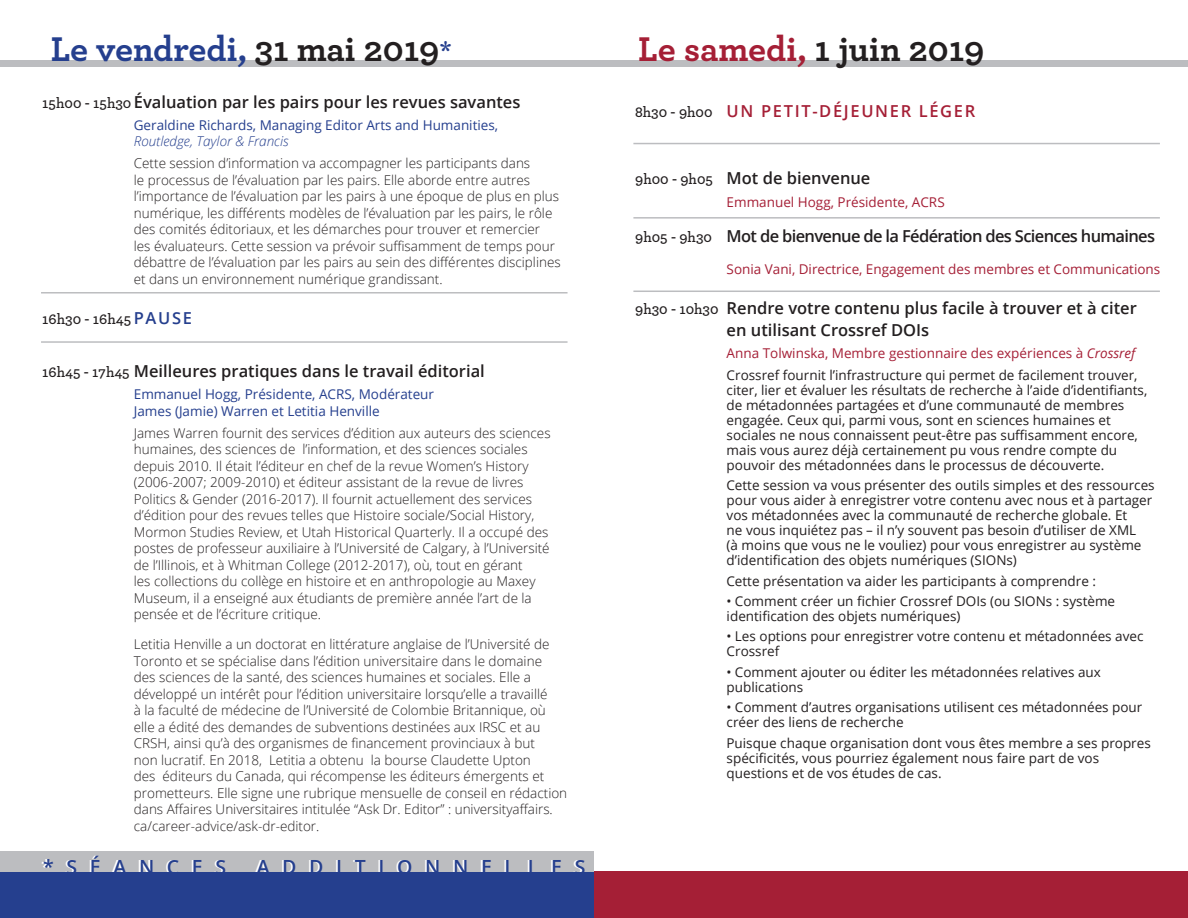
<style>
.page{position:relative;width:1188px;height:918px;background:#fff}
.page>*{position:absolute;margin:0;border:0;box-sizing:border-box;transform-origin:0 0}
.t1{font:700 36px "Archer";color:#253f8e}
.t2{font:700 36px "Archer";color:#a51f36}
.Speakers_Bios{font:600 19.5px "Open Sans";letter-spacing:.65em;color:#253f8e}
.Times_space{font:600 16.5px/21.6px "Open Sans";color:#231f20}
.Times_space-2{font:600 16.5px "Open Sans";letter-spacing:-.04em;color:#231f20}
.Times_space-3{font:600 16.5px "Open Sans";letter-spacing:.1em;color:#a51f36}
.Times_space-4{font:600 15px "Archer";color:#231f20}
.Speakers_Bios-2{font:300 13.5px/16.5px "Open Sans";color:#231f20}
.Speakers_Bios-3{font:13.5px/15px "Open Sans";color:#231f20}
.Speakers_Bios-4{font:13.5px/16.5px "Open Sans";color:#253f8e}
.Speakers_Bios-5{font:13.5px "Open Sans";color:#a51f36}
.Times_space-5{font:13.5px "Open Sans";color:#a51f36}
.s1{color:#231f20}
.s2{font-size:27px}
.s3{font-family:"Archer";font-size:15px}
.s4{font-weight:300;font-style:italic}
.s5{font-family:"Open Sans";font-size:16.5px;color:#253f8e}
.s6{font-family:"Archer";font-size:15px;color:#231f20}
.s7{font-style:italic}
</style>
<div class="page">
<div style="left:0;top:60px;width:648px;height:7px;background:#bcbdc0"></div>
<hr style="left:41px;top:341px;width:527px;height:2px;background:#bcbdc0">
<hr style="left:41px;top:292px;width:527px;height:2px;background:#bcbdc0">
<div style="left:0;top:852px;width:594px;height:22px;background:#bcbdc0"></div>
<div style="left:0;top:873px;width:594px;height:45px;background:#253f8e"></div>
<div style="left:594px;top:60px;width:594px;height:7px;background:#bcbdc0"></div>
<div style="left:594px;top:872px;width:594px;height:46px;background:#a51f36"></div>
<hr style="left:633px;top:143px;width:527px;height:1px;background:#bcbdc0">
<hr style="left:633px;top:217px;width:527px;height:2px;background:#bcbdc0">
<hr style="left:633px;top:291px;width:527px;height:1px;background:#bcbdc0">
<h6 class="t1" style="left:51px;top:21px;width:403px">Le vendredi, <span class="s1">31 mai 2019</span><span class="s2">*</span></h6>
<p class="Times_space" style="left:42px;top:91px;width:480px"><span class="s3">15h00 - 15h30</span> Évaluation par les pairs pour les revues savantes</p>
<p class="Speakers_Bios-4" style="left:134px;top:116px;width:366px">Geraldine Richards, Managing Editor Arts and Humanities,<br><span class="s4">Routledge, Taylor &amp; Francis</span></p>
<p class="Speakers_Bios-2" style="left:134px;top:155px;width:428px">Cette session d’information va accompagner les participants dans<br>le processus de l’évaluation par les pairs. Elle aborde entre autres l’importance de l’évaluation par les pairs à une époque de plus en plus numérique, les différents modèles de l’évaluation par les pairs, le rôle des comités éditoriaux, et les démarches pour trouver et remercier<br>les évaluateurs. Cette session va prévoir suffisamment de temps pour débattre de l’évaluation par les pairs au sein des différentes disciplines et dans un environnement numérique grandissant.</p>
<p class="Times_space-4" style="left:42px;top:308px;width:151px">16h30 - 16h45 <span class="s5">PAUSE</span></p>
<p class="Times_space" style="left:42px;top:360px;width:444px"><span class="s3">16h45 - 17h45</span> Meilleures pratiques dans le travail éditorial</p>
<p class="Speakers_Bios-4" style="left:134px;top:386px;width:302px">Emmanuel Hogg, Présidente, ACRS, Modérateur<br>James (Jamie) Warren et Letitia Henville</p>
<p class="Speakers_Bios-2" style="left:134px;top:424px;width:418px">James Warren fournit des services d’édition aux auteurs des sciences humaines, des sciences de l’information, et des sciences sociales depuis 2010. Il était l’éditeur en chef de la revue Women’s History (2006-2007; 2009-2010) et éditeur assistant de la revue de livres Politics &amp; Gender (2016-2017). Il fournit actuellement des services d’édition pour des revues telles que Histoire sociale/Social History, Mormon Studies Review, et Utah Historical Quarterly. Il a occupé des postes de professeur auxiliaire à l’Université de Calgary, à l’Université de l’Illinois, et à Whitman College (2012-2017), où, tout en gérant<br>les collections du collège en histoire et en anthropologie au Maxey Museum, il a enseigné aux étudiants de première année l’art de la pensée et de l’écriture critique.</p>
<p class="Speakers_Bios-2" style="left:134px;top:636px;width:435px">Letitia Henville a un doctorat en littérature anglaise de l’Université de Toronto et se spécialise dans l’édition universitaire dans le domaine<br>des sciences de la santé, des sciences humaines et sociales. Elle a développé un intérêt pour l’édition universitaire lorsqu’elle a travaillé<br>à la faculté de médecine de l’Université de Colombie Britannique, où elle a édité des demandes de subventions destinées aux IRSC et au CRSH, ainsi qu’à des organismes de financement provinciaux à but<br>non lucratif. En 2018, Letitia a obtenu la bourse Claudette Upton<br>des éditeurs du Canada, qui récompense les éditeurs émergents et prometteurs. Elle signe une rubrique mensuelle de conseil en rédaction dans Affaires Universitaires intitulée “Ask Dr. Editor” : universityaffairs. ca/career-advice/ask-dr-editor.</p>
<p class="Speakers_Bios" style="left:43px;top:853px;width:185px">*SÉANCES</p>
<p class="Speakers_Bios" style="left:257px;top:853px;width:330px">ADDITIONNELLES</p>
<h6 class="t2" style="left:638px;top:21px;width:348px">Le samedi, <span class="s1">1 juin 2019</span></h6>
<p class="Times_space-3" style="left:635px;top:100px;width:342px"><span class="s6">8h30 - 9h00</span> UN PETIT-DÉJEUNER LÉGER</p>
<p class="Times_space" style="left:635px;top:167px;width:237px"><span class="s3">9h00 - 9h05</span> Mot de bienvenue</p>
<p class="Speakers_Bios-5" style="left:727px;top:193px;width:220px">Emmanuel Hogg, Présidente, ACRS</p>
<p class="Times_space-2" style="left:635px;top:225px;width:522px"><span class="s3">9h05 - 9h30</span> Mot de bienvenue de la Fédération des Sciences humaines</p>
<p class="Times_space-5" style="left:727px;top:260px;width:435px">Sonia Vani, Directrice, Engagement des membres et Communications</p>
<p class="Times_space" style="left:727px;top:297px;width:412px;text-indent:-91px"><span class="s3">9h30 - 10h30</span> Rendre votre contenu plus facile à trouver et à citer en utilisant Crossref DOIs</p>
<p class="Speakers_Bios-5" style="left:727px;top:344px;width:410px">Anna Tolwinska, Membre gestionnaire des expériences à <span class="s7">Crossref</span></p>
<p class="Speakers_Bios-3" style="left:727px;top:367px;width:422px">Crossref fournit l’infrastructure qui permet de facilement trouver, citer, lier et évaluer les résultats de recherche à l’aide d’identifiants, de métadonnées partagées et d’une communauté de membres engagée. Ceux qui, parmi vous, sont en sciences humaines et sociales ne nous connaissent peut-être pas suffisamment encore, mais vous aurez déjà certainement pu vous rendre compte du pouvoir des métadonnées dans le processus de découverte.</p>
<p class="Speakers_Bios-3" style="left:726px;top:478px;width:430px">Cette session va vous présenter des outils simples et des ressources pour vous aider à enregistrer votre contenu avec nous et à partager vos métadonnées avec la communauté de recherche globale. Et<br>ne vous inquiétez pas – il n’y souvent pas besoin d’utiliser de XML<br>(à moins que vous ne le vouliez) pour vous enregistrer au système d’identification des objets numériques (SIONs)</p>
<p class="Speakers_Bios-3" style="left:726px;top:573px;width:371px">Cette présentation va aider les participants à comprendre :</p>
<p class="Speakers_Bios-3" style="left:726px;top:593px;width:390px">• Comment créer un fichier Crossref DOIs (ou SIONs : système identification des objets numériques)</p>
<p class="Speakers_Bios-3" style="left:726px;top:629px;width:419px">• Les options pour enregistrer votre contenu et métadonnées avec<br>Crossref</p>
<p class="Speakers_Bios-3" style="left:726px;top:664px;width:376px">• Comment ajouter ou éditer les métadonnées relatives aux publications</p>
<p class="Speakers_Bios-3" style="left:726px;top:700px;width:418px">• Comment d’autres organisations utilisent ces métadonnées pour créer des liens de recherche</p>
<p class="Speakers_Bios-3" style="left:726px;top:735px;width:426px">Puisque chaque organisation dont vous êtes membre a ses propres spécificités, vous pourriez également nous faire part de vos questions et de vos études de cas.</p>
</div>
